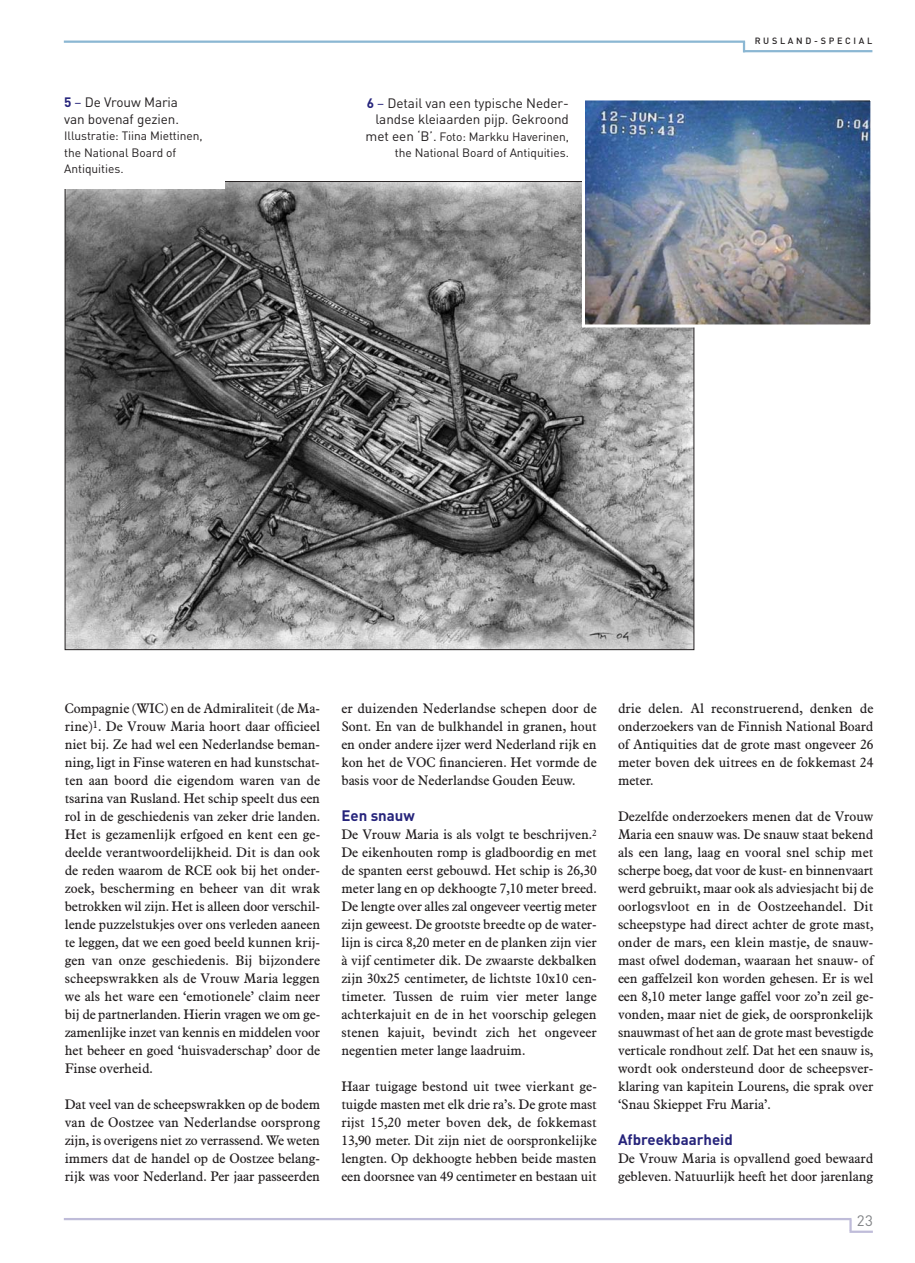
<style>
.page{position:relative;width:915px;height:1263px;background:#fff}
.page>*{position:absolute;margin:0;border:0;box-sizing:border-box;transform-origin:0 0}
.t1{font:700 15px "DIN";color:#26247b}
.t2{font:15px "DIN";color:#808285}
.t3{font:13.5px/18px "Aldine 721 BT";letter-spacing:-.005em;color:#231f20;text-align:justify}
.t4{font:13.5px/16.5px "DIN";letter-spacing:-.005em;color:#231f20}
.t5{font:12px/16.5px "DIN";letter-spacing:-.005em;color:#231f20}
.t6{font:500 9px "DIN";letter-spacing:.3em;color:#231f20}
.s1{font-weight:700;color:#26247b}
.s2{color:#26247b}
.s3{font-size:13.5px}
</style>
<div class="page">
<hr style="left:64px;top:1218px;width:787px;height:2px;background:#bfbcd9">
<svg style="left:849px;top:1220px;width:2px;height:10px"></svg>
<hr style="left:849px;top:1230px;width:23px;height:3px;background:#bfbcd9">
<img style="left:67px;top:183px;width:625px;height:465px">
<div style="left:56px;top:88px;width:168px;height:101px;background:#fff"></div>
<img style="left:585px;top:101px;width:284px;height:222px">
<div style="left:581px;top:97px;width:292px;height:230px;border:3px solid #fff"></div>
<hr style="left:64px;top:41px;width:680px;height:2px;background:#8bb7d3">
<svg style="left:742px;top:42px;width:2px;height:8px"></svg>
<hr style="left:742px;top:50px;width:130px;height:2px;background:#8bb7d3">
<p class="t4" style="left:64px;top:96px;width:116px"><span class="s1">5</span> <span class="s2">–</span> De Vrouw Maria van bovenaf gezien.</p>
<p class="t5" style="left:64px;top:129px;width:140px">Illustratie: Tiina Miettinen, the National Board of<br>Antiquities.</p>
<p class="t4" style="left:367px;top:96px;width:203px;text-align:right"><span class="s1">6</span> <span class="s2">–</span> Detail van een typische Neder&shy;landse kleiaarden pijp. Gekroond</p>
<p class="t5" style="left:365px;top:130px;width:205px;text-align:right"><span class="s3">met een ‘B’.</span> Foto: Markku Haverinen, the National Board of Antiquities.</p>
<p class="t6" style="left:754px;top:37px;width:119px">RUSLAND-SPECIAL</p>
<p class="t3" style="left:65px;top:700px;width:257px">Compagnie (WIC) en de Admiraliteit (de Ma&shy;rine)<sup>1</sup>. De Vrouw Maria hoort daar officieel niet bij. Ze had wel een Nederlandse beman&shy;ning, ligt in Finse wateren en had kunstschat&shy;ten aan boord die eigendom waren van de tsarina van Rusland. Het schip speelt dus een rol in de geschiedenis van zeker drie landen.<br>Het is gezamenlijk erfgoed en kent een ge&shy;deelde verantwoordelijkheid. Dit is dan ook de reden waarom de RCE ook bij het onder&shy;zoek, bescherming en beheer van dit wrak betrokken wil zijn. Het is alleen door verschil&shy;lende puzzelstukjes over ons verleden aaneen te leggen, dat we een goed beeld kunnen krij&shy;gen van onze geschiedenis. Bij bijzondere scheepswrakken als de Vrouw Maria leggen we als het ware een ‘emotionele’ claim neer bij de partnerlanden. Hierin vragen we om ge&shy;zamenlijke inzet van kennis en middelen voor het beheer en goed ‘huisvaderschap’ door de Finse overheid.</p>
<p class="t3" style="left:65px;top:1096px;width:257px">Dat veel van de scheepswrakken op de bodem van de Oostzee van Nederlandse oorsprong zijn, is overigens niet zo verrassend. We weten immers dat de handel op de Oostzee belang&shy;rijk was voor Nederland. Per jaar passeerden</p>
<p class="t3" style="left:341px;top:700px;width:257px">er duizenden Nederlandse schepen door de Sont. En van de bulkhandel in granen, hout en onder andere ijzer werd Nederland rijk en kon het de VOC financieren. Het vormde de basis voor de Nederlandse Gouden Eeuw.</p>
<p class="t1" style="left:341px;top:810px;width:75px">Een snauw</p>
<p class="t3" style="left:341px;top:826px;width:257px">De Vrouw Maria is als volgt te beschrijven.<sup>2<br></sup>De eikenhouten romp is gladboordig en met de spanten eerst gebouwd. Het schip is 26,30 meter lang en op dekhoogte 7,10 meter breed.<br>De lengte over alles zal ongeveer veertig meter zijn geweest. De grootste breedte op de water&shy;lijn is circa 8,20 meter en de planken zijn vier à vijf centimeter dik. De zwaarste dekbalken zijn 30x25 centimeter, de lichtste 10x10 cen&shy;timeter. Tussen de ruim vier meter lange achterkajuit en de in het voorschip gelegen stenen kajuit, bevindt zich het ongeveer negentien meter lange laadruim.</p>
<p class="t3" style="left:341px;top:1078px;width:257px">Haar tuigage bestond uit twee vierkant ge&shy;tuigde masten met elk drie ra’s. De grote mast rijst 15,20 meter boven dek, de fokkemast 13,90 meter. Dit zijn niet de oorspronkelijke lengten. Op dekhoogte hebben beide masten een doorsnee van 49 centimeter en bestaan uit</p>
<p class="t3" style="left:617px;top:700px;width:257px">drie delen. Al reconstruerend, denken de onderzoekers van de Finnish National Board of Antiquities dat de grote mast ongeveer 26 meter boven dek uitrees en de fokkemast 24 meter.</p>
<p class="t3" style="left:617px;top:808px;width:257px">Dezelfde onderzoekers menen dat de Vrouw Maria een snauw was. De snauw staat bekend als een lang, laag en vooral snel schip met scherpe boeg, dat voor de kust- en binnenvaart werd gebruikt, maar ook als adviesjacht bij de oorlogsvloot en in de Oostzeehandel. Dit scheepstype had direct achter de grote mast, onder de mars, een klein mastje, de snauw&shy;mast ofwel dodeman, waaraan het snauw- of een gaffelzeil kon worden gehesen. Er is wel een 8,10 meter lange gaffel voor zo’n zeil ge&shy;vonden, maar niet de giek, de oorspronkelijk snauwmast of het aan de grote mast bevestigde verticale rondhout zelf. Dat het een snauw is, wordt ook ondersteund door de scheepsver&shy;klaring van kapitein Lourens, die sprak over ‘Snau Skieppet Fru Maria’.</p>
<p class="t1" style="left:617px;top:1134px;width:116px">Afbreekbaarheid</p>
<p class="t3" style="left:617px;top:1150px;width:257px">De Vrouw Maria is opvallend goed bewaard gebleven. Natuurlijk heeft het door jarenlang</p>
<p class="t2" style="left:856px;top:1215px;width:18px">23</p>
</div>
